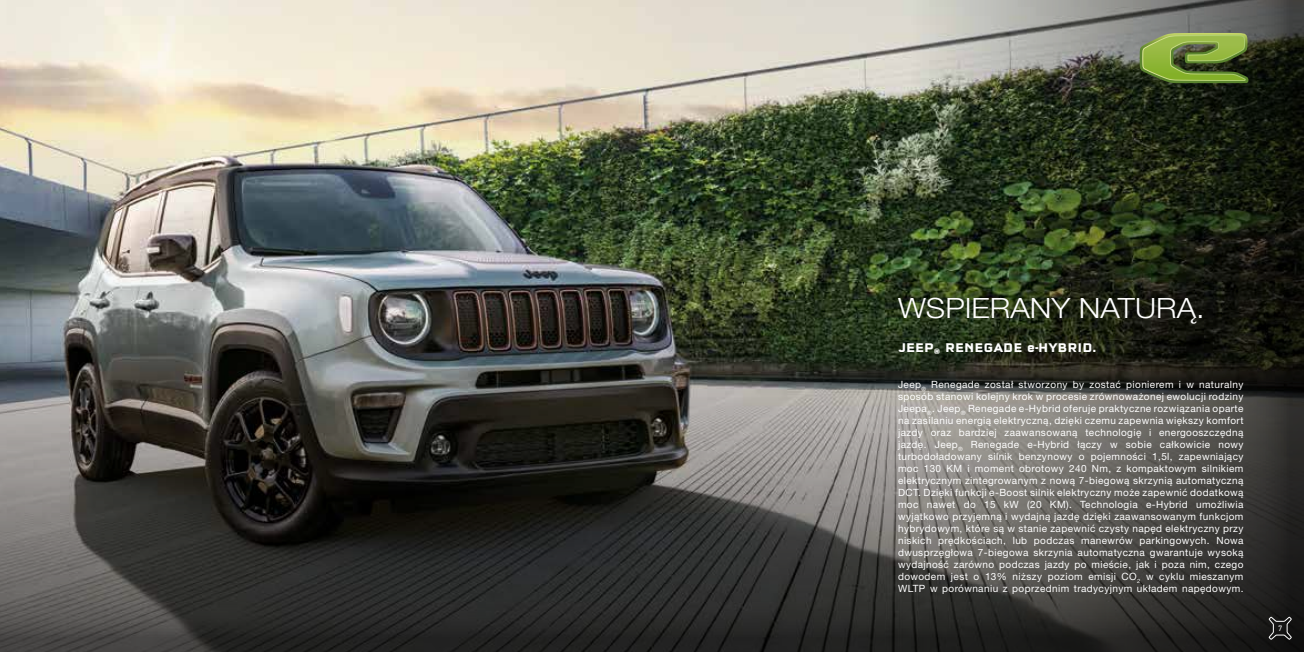
<style>
.page{position:relative;width:1304px;height:652px;background:#fff}
.page>*{position:absolute;margin:0;border:0;box-sizing:border-box;transform-origin:0 0}
.t1{font:300 28px "Helvetica Neue LT Pro";color:#fff;scale:1.1 1}
.t2{font:700 condensed 13px "Q Type Offc";letter-spacing:-.005em;color:#fff}
.t3{font:10px/12px "Helvetica Neue LT Pro";letter-spacing:.04em;color:#fff;text-align:justify}
.t4{font:8px "DIN Next LT Pro";color:#fff}
</style>
<div class="page">
<img style="left:0;top:0;width:673px;height:191px">
<img style="left:0;top:191px;width:673px;height:461px">
<svg style="left:673px;top:0;width:631px;height:652px;background:#4d5145"></svg>
<svg style="left:1140px;top:33px;width:108px;height:50px;background:#748f3c"></svg>
<svg style="left:1268px;top:616px;width:25px;height:24px"></svg>
<h1 class="t1" style="left:898px;top:291px;width:280px">WSPIERANY NATURĄ.</h1>
<h2 class="t2" style="left:898px;top:340px;width:200px">JEEP<sub>®</sub> RENEGADE e-HYBRID.</h2>
<p class="t3" style="left:898px;top:378px;width:347px">Jeep<sub>®</sub> Renegade został stworzony by zostać pionierem i w naturalny sposób stanowi kolejny krok w procesie zrównoważonej ewolucji rodziny Jeepa<sub>®</sub>. Jeep<sub>®</sub> Renegade e-Hybrid oferuje praktyczne rozwiązania oparte na zasilaniu energią elektryczną, dzięki czemu zapewnia większy komfort jazdy oraz bardziej zaawansowaną technologię i energooszczędną jazdę. Jeep<sub>®</sub> Renegade e-Hybrid łączy w sobie całkowicie nowy turbodoładowany silnik benzynowy o pojemności 1,5l, zapewniający moc 130 KM i moment obrotowy 240 Nm, z kompaktowym silnikiem elektrycznym zintegrowanym z nową 7-biegową skrzynią automatyczną DCT. Dzięki funkcji e-Boost silnik elektryczny może zapewnić dodatkową moc nawet do 15 kW (20 KM). Technologia e-Hybrid umożliwia wyjątkowo przyjemną i wydajną jazdę dzięki zaawansowanym funkcjom hybrydowym, które są w stanie zapewnić czysty napęd elektryczny przy niskich prędkościach, lub podczas manewrów parkingowych. Nowa dwusprzęgłowa 7-biegowa skrzynia automatyczna gwarantuje wysoką wydajność zarówno podczas jazdy po mieście, jak i poza nim, czego dowodem jest o 13% niższy poziom emisji CO<sub>2</sub> w cyklu mieszanym WLTP w porównaniu z poprzednim tradycyjnym układem napędowym.</p>
<p class="t4" style="left:1278px;top:624px;width:6px">7</p>
</div>
